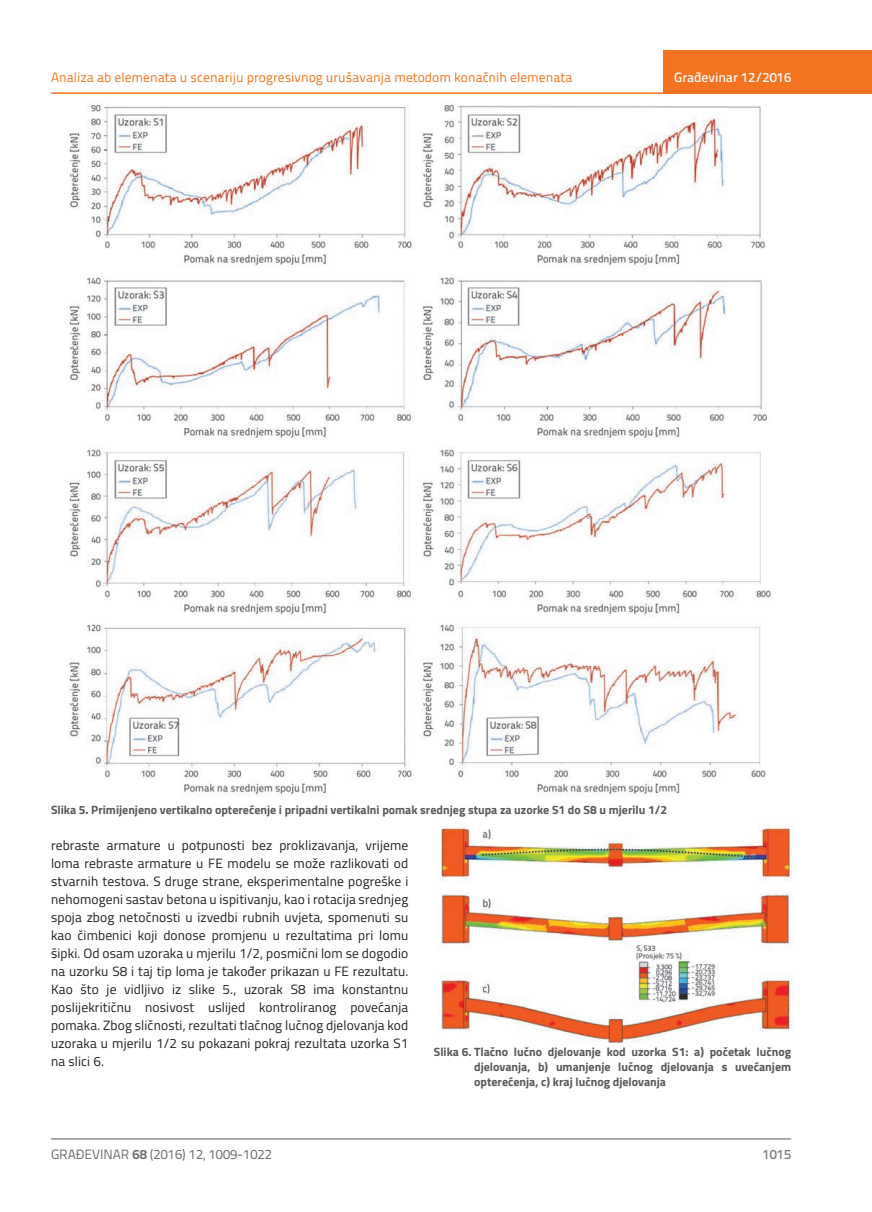
<style>
.page{position:relative;width:872px;height:1212px;background:#fff}
.page>*{position:absolute;margin:0;border:0;box-sizing:border-box;transform-origin:0 0}
.t1{font:13.5px/18px "Titillium";letter-spacing:.01em;color:#231f20;text-align:justify}
.t2{font:13.5px "Titillium Text 22 L";color:#f47321}
.t3{font:13.5px "Titillium Text 22 L";color:#6c6d70}
.t4{font:500 13.5px "Titillium Text 22 L";color:#fff}
.t5{font:500 13.5px "Titillium Text 22 L";color:#787a7d}
.t6{font:700 12px/15px "Titillium";color:#57585a;text-align:justify}
.s1{font-weight:700}
</style>
<div class="page">
<hr style="left:51px;top:92px;width:821px;height:2px;background:#f47321">
<div style="left:663px;top:50px;width:209px;height:44px;background:#f47321"></div>
<hr style="left:51px;top:1139px;width:740px;height:1px;background:#57585a">
<img style="left:69px;top:104px;width:703px;height:692px">
<img style="left:438px;top:825px;width:355px;height:218px">
<p class="t2" style="left:51px;top:68px;width:523px">Analiza ab elemenata u scenariju progresivnog urušavanja metodom konačnih elemenata</p>
<p class="t4" style="left:674px;top:67px;width:118px">Građevinar 12/2016</p>
<p class="t6" style="left:51px;top:802px;width:617px">Slika 5. Primijenjeno vertikalno opterećenje i pripadni vertikalni pomak srednjeg stupa za uzorke S1 do S8 u mjerilu 1/2</p>
<p class="t1" style="left:51px;top:836px;width:359px">rebraste armature u potpunosti bez proklizavanja, vrijeme loma rebraste armature u FE modelu se može razlikovati od stvarnih testova. S druge strane, eksperimentalne pogreške i nehomogeni sastav betona u ispitivanju, kao i rotacija srednjeg spoja zbog netočnosti u izvedbi rubnih uvjeta, spomenuti su kao čimbenici koji donose promjenu u rezultatima pri lomu šipki. Od osam uzoraka u mjerilu 1/2, posmični lom se dogodio na uzorku S8 i taj tip loma je također prikazan u FE rezultatu.<br>Kao što je vidljivo iz slike 5., uzorak S8 ima konstantnu poslijekritičnu nosivost uslijed kontroliranog povećanja pomaka. Zbog sličnosti, rezultati tlačnog lučnog djelovanja kod uzoraka u mjerilu 1/2 su pokazani pokraj rezultata uzorka S1 na slici 6.</p>
<p class="t6" style="left:474px;top:1043px;width:318px;text-indent:-40px">Slika 6. Tlačno lučno djelovanje kod uzorka S1: a) početak lučnog djelovanja, b) umanjenje lučnog djelovanja s uvećanjem opterećenja, c) kraj lučnog djelovanja</p>
<p class="t3" style="left:51px;top:1144px;width:222px">GRAĐEVINAR <span class="s1">68</span> (2016) 12, 1009-1022</p>
<p class="t5" style="left:762px;top:1144px;width:30px">1015</p>
</div>
